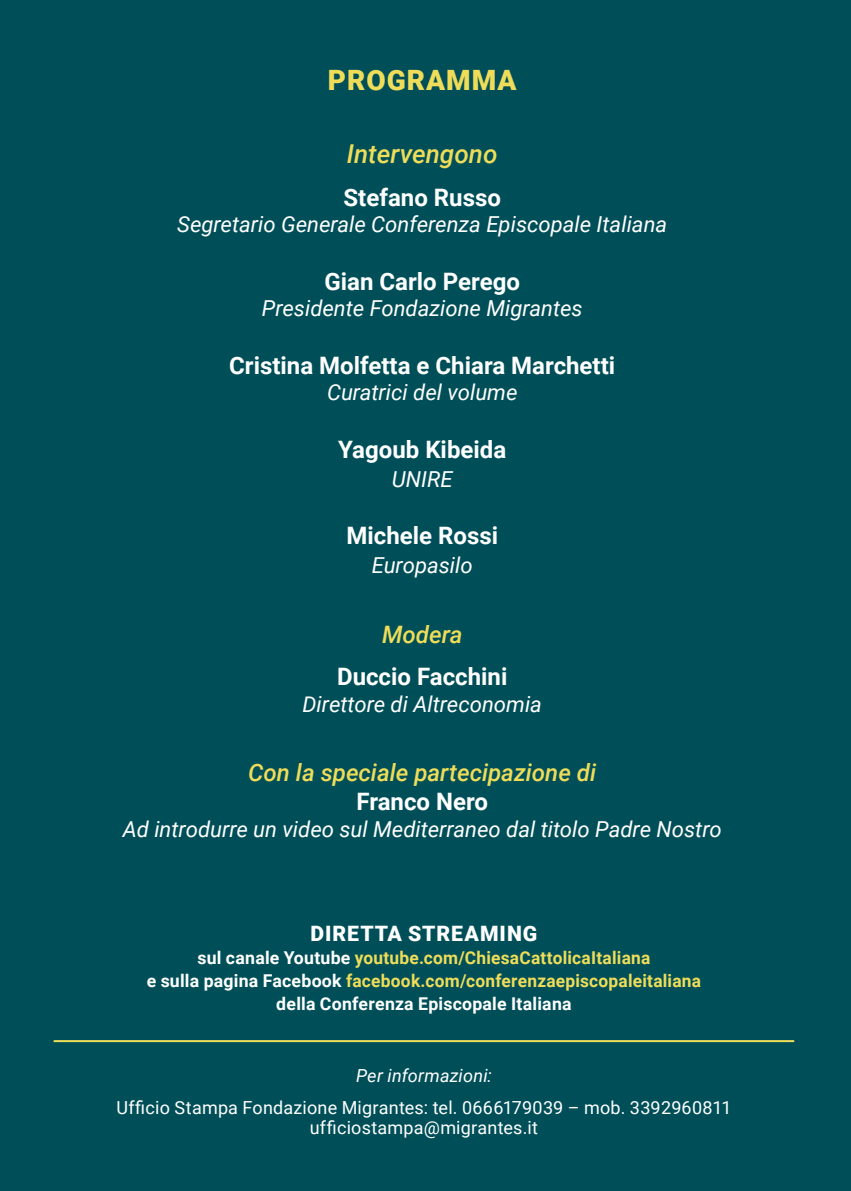
<style>
.page{position:relative;width:851px;height:1191px;background:#fff}
.page>*{position:absolute;margin:0;border:0;box-sizing:border-box;transform-origin:0 0}
.t1{font:900 28px "Roboto";letter-spacing:.035em;color:#efdd59}
.t2{font:italic 500 26px "Roboto";color:#efdd59}
.t3{font:700 24px "Roboto";color:#fff}
.t4{font:italic 500 24px "Roboto";color:#efdd59}
.t5{font:italic 22px "Roboto";color:#fff}
.Heading_1{font:900 21.2px "Roboto";letter-spacing:.045em;color:#fff}
.Body_Text{font:18px "Roboto";letter-spacing:.01em;color:#fff}
.Body_Text-2{font:italic 18px "Roboto";letter-spacing:.01em;color:#fff}
.Heading_1-2{font:700 17.6px "Roboto";letter-spacing:.015em;color:#efdd59}
.Heading_1-3{font:700 17.6px "Roboto";letter-spacing:.01em;color:#fff}
.s1{color:#fff}
</style>
<div class="page">
<div style="left:0;top:0;width:850px;height:1191px;background:#004f58"></div>
<hr style="left:54px;top:1040px;width:740px;height:2px;background:#efdd59">
<p class="t1" style="left:328px;top:60px;width:190px">PROGRAMMA</p>
<p class="t2" style="left:347px;top:135px;width:152px">Intervengono</p>
<p class="t3" style="left:343px;top:180px;width:159px">Stefano Russo</p>
<p class="t5" style="left:177px;top:209px;width:491px">Segretario Generale Conferenza Episcopale Italiana</p>
<p class="t3" style="left:324px;top:264px;width:197px">Gian Carlo Perego</p>
<p class="t5" style="left:262px;top:293px;width:322px">Presidente Fondazione Migrantes</p>
<p class="t3" style="left:229px;top:348px;width:387px">Cristina Molfetta e Chiara Marchetti</p>
<p class="t5" style="left:327px;top:377px;width:192px">Curatrici del volume</p>
<p class="t3" style="left:338px;top:432px;width:169px">Yagoub Kibeida</p>
<p class="t5" style="left:392px;top:463px;width:62px">UNIRE</p>
<p class="t3" style="left:346px;top:519px;width:153px">Michele Rossi</p>
<p class="t5" style="left:371px;top:550px;width:103px">Europasilo</p>
<p class="t4" style="left:382px;top:617px;width:82px">Modera</p>
<p class="t3" style="left:337px;top:660px;width:172px">Duccio Facchini</p>
<p class="t5" style="left:302px;top:688px;width:241px">Direttore di Altreconomia</p>
<p class="t4" style="left:248px;top:756px;width:349px">Con la speciale partecipazione di</p>
<p class="t3" style="left:356px;top:785px;width:133px">Franco Nero</p>
<p class="t5" style="left:123px;top:813px;width:600px">Ad introdurre un video sul Mediterraneo dal titolo Padre Nostro</p>
<p class="Heading_1" style="left:310px;top:918px;width:228px">DIRETTA STREAMING</p>
<p class="Heading_1-2" style="left:197px;top:945px;width:454px"><span class="s1">sul canale Youtube</span> youtube.com/ChiesaCattolicaItaliana</p>
<p class="Heading_1-2" style="left:147px;top:968px;width:556px"><span class="s1">e sulla pagina Facebook</span> facebook.com/conferenzaepiscopaleitaliana</p>
<p class="Heading_1-3" style="left:276px;top:991px;width:297px">della Conferenza Episcopale Italiana</p>
<p class="Body_Text-2" style="left:356px;top:1062px;width:137px">Per informazioni:</p>
<p class="Body_Text" style="left:116px;top:1094px;width:616px">Ufficio Stampa Fondazione Migrantes: tel. 0666179039 – mob. 3392960811</p>
<p class="Body_Text" style="left:310px;top:1115px;width:230px">ufficiostampa@migrantes.it</p>
</div>
